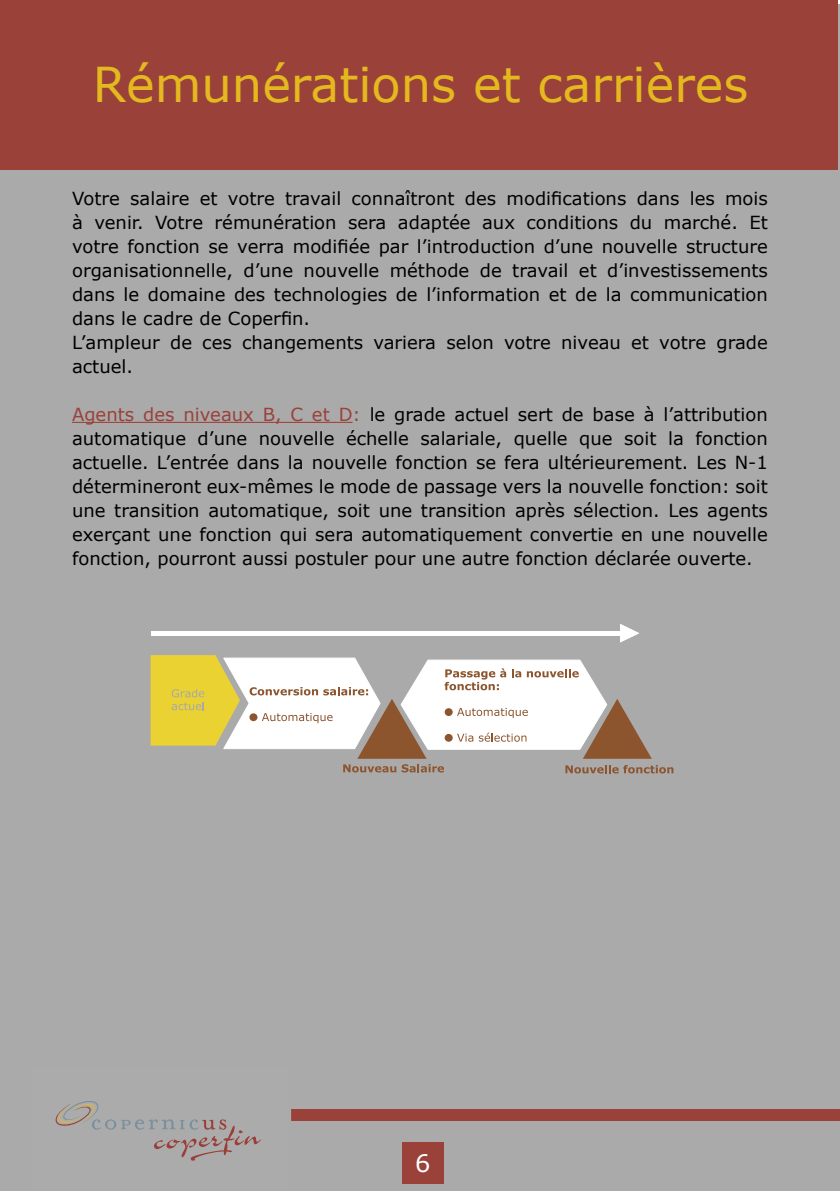
<style>
.page{position:relative;width:840px;height:1191px;background:#fff}
.page>*{position:absolute;margin:0;border:0;box-sizing:border-box;transform-origin:0 0}
.titel2{font:48px "Verdana";color:#e4b81f}
.nummering{font:24px "Verdana";color:#fff}
.body1{font:18px/24px "Verdana";color:#000;text-align:justify}
.s1{color:#9a4139}
</style>
<div class="page">
<div style="left:0;top:4px;width:839px;height:1187px;background:#aaa"></div>
<div style="left:0;top:0;width:837px;height:170px;background:#9a4139"></div>
<hr style="left:72px;top:422px;width:280px;height:1px;background:#9a4139">
<div style="left:220px;top:1108px;width:619px;height:12px;background:#9a4139"></div>
<div style="left:402px;top:1141px;width:41px;height:42px;background:#9a4139"></div>
<svg style="left:55px;top:1101px;width:236px;height:60px"></svg>
<div style="left:151px;top:630px;width:469px;height:5px;background:#fff"></div>
<svg style="left:619px;top:624px;width:20px;height:18px"></svg>
<svg style="left:150px;top:655px;width:523px;height:118px"></svg>
<p class="titel2" style="left:93px;top:54px;width:657px">Rémunérations et carrières</p>
<p class="body1" style="left:72px;top:185px;width:697px">Votre salaire et votre travail connaîtront des modifications dans les mois à venir. Votre rémunération sera adaptée aux conditions du marché. Et votre fonction se verra modifiée par l’introduction d’une nouvelle structure organisationnelle, d’une nouvelle méthode de travail et d’investissements dans le domaine des technologies de l’information et de la communication dans le cadre de Coperfin.</p>
<p class="body1" style="left:72px;top:329px;width:697px">L’ampleur de ces changements variera selon votre niveau et votre grade actuel.</p>
<p class="body1" style="left:72px;top:401px;width:697px"><span class="s1">Agents des niveaux B, C et D:</span> le grade actuel sert de base à l’attribution automatique d’une nouvelle échelle salariale, quelle que soit la fonction actuelle. L’entrée dans la nouvelle fonction se fera ultérieurement. Les N-1 détermineront eux-mêmes le mode de passage vers la nouvelle fonction: soit une transition automatique, soit une transition après sélection. Les agents exerçant une fonction qui sera automatiquement convertie en une nouvelle fonction, pourront aussi postuler pour une autre fonction déclarée ouverte.</p>
<p class="nummering" style="left:415px;top:1147px;width:17px">6</p>
</div>
